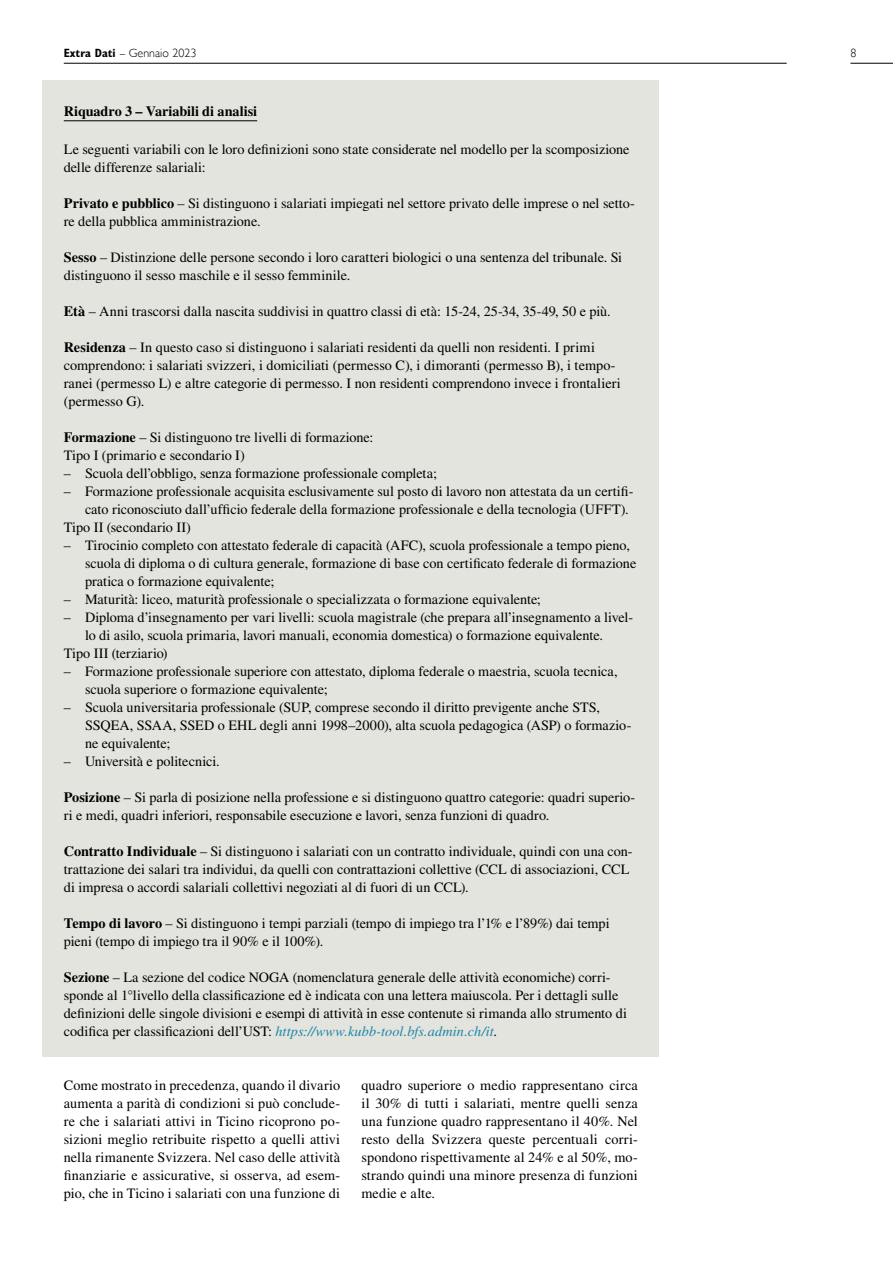
<style>
.page{position:relative;width:893px;height:1263px;background:#fff}
.page>*{position:absolute;margin:0;border:0;box-sizing:border-box;transform-origin:0 0}
.t1{font:14.25px/18px "Times LT Std";color:#000}
.t2{font:700 14.25px "Times LT Std";color:#000}
.t3{font:300 12px "Gill Sans";color:#000}
.s1{font-family:"Gill Sans MT Std";font-weight:700;font-stretch:condensed}
.s2{font-weight:700}
.s3{font-style:italic;color:#1a84aa}
</style>
<div class="page">
<hr style="left:64px;top:63px;width:723px;height:1px;background:#000">
<hr style="left:850px;top:63px;width:43px;height:1px;background:#000">
<div style="left:43px;top:81px;width:616px;height:976px;background:#e3e4dd"></div>
<hr style="left:64px;top:120px;width:193px;height:1px;background:#000">
<p class="t3" style="left:64px;top:46px;width:134px"><span class="s1">Extra Dati</span> – Gennaio 2023</p>
<p class="t3" style="left:850px;top:46px;width:7px">8</p>
<p class="t2" style="left:64px;top:103px;width:195px">Riquadro 3 – Variabili di analisi</p>
<p class="t1" style="left:64px;top:140px;width:567px">Le seguenti variabili con le loro definizioni sono state considerate nel modello per la scomposizione delle differenze salariali:</p>
<p class="t1" style="left:64px;top:194px;width:573px"><span class="s2">Privato e pubblico</span> – Si distinguono i salariati impiegati nel settore privato delle imprese o nel setto&shy;re della pubblica amministrazione.</p>
<p class="t1" style="left:64px;top:248px;width:560px"><span class="s2">Sesso</span> – Distinzione delle persone secondo i loro caratteri biologici o una sentenza del tribunale. Si distinguono il sesso maschile e il sesso femminile.</p>
<p class="t1" style="left:64px;top:302px;width:548px"><span class="s2">Età</span> – Anni trascorsi dalla nascita suddivisi in quattro classi di età: 15-24, 25-34, 35-49, 50 e più.</p>
<p class="t1" style="left:64px;top:338px;width:558px"><span class="s2">Residenza</span> – In questo caso si distinguono i salariati residenti da quelli non residenti. I primi comprendono: i salariati svizzeri, i domiciliati (permesso C), i dimoranti (permesso B), i tempo&shy;ranei (permesso L) e altre categorie di permesso. I non residenti comprendono invece i frontalieri (permesso G).</p>
<p class="t1" style="left:64px;top:428px;width:311px"><span class="s2">Formazione</span> – Si distinguono tre livelli di formazione:<br>Tipo I (primario e secondario I)</p>
<p class="t1" style="left:64px;top:464px;width:375px">– Scuola dell’obbligo, senza formazione professionale completa;</p>
<p class="t1" style="left:64px;top:482px;width:571px">– Formazione professionale acquisita esclusivamente sul posto di lavoro non attestata da un certifi-</p>
<p class="t1" style="left:85px;top:500px;width:545px">cato riconosciuto dall’ufficio federale della formazione professionale e della tecnologia (UFFT).</p>
<p class="t1" style="left:64px;top:518px;width:129px">Tipo II (secondario II)</p>
<p class="t1" style="left:85px;top:536px;width:553px;text-indent:-21px">– Tirocinio completo con attestato federale di capacità (AFC), scuola professionale a tempo pieno, scuola di diploma o di cultura generale, formazione di base con certificato federale di formazione pratica o formazione equivalente;</p>
<p class="t1" style="left:64px;top:590px;width:479px">– Maturità: liceo, maturità professionale o specializzata o formazione equivalente;</p>
<p class="t1" style="left:64px;top:608px;width:571px">– Diploma d’insegnamento per vari livelli: scuola magistrale (che prepara all’insegnamento a livel-</p>
<p class="t1" style="left:85px;top:626px;width:520px">lo di asilo, scuola primaria, lavori manuali, economia domestica) o formazione equivalente.</p>
<p class="t1" style="left:64px;top:644px;width:105px">Tipo III (terziario)</p>
<p class="t1" style="left:85px;top:662px;width:534px;text-indent:-21px">– Formazione professionale superiore con attestato, diploma federale o maestria, scuola tecnica, scuola superiore o formazione equivalente;</p>
<p class="t1" style="left:85px;top:698px;width:548px;text-indent:-21px">– Scuola universitaria professionale (SUP, comprese secondo il diritto previgente anche STS,<br>SSQEA, SSAA, SSED o EHL degli anni 1998–2000), alta scuola pedagogica (ASP) o formazio&shy;ne equivalente;</p>
<p class="t1" style="left:64px;top:752px;width:158px">– Università e politecnici.</p>
<p class="t1" style="left:64px;top:788px;width:573px"><span class="s2">Posizione</span> – Si parla di posizione nella professione e si distinguono quattro categorie: quadri superio&shy;ri e medi, quadri inferiori, responsabile esecuzione e lavori, senza funzioni di quadro.</p>
<p class="t1" style="left:64px;top:842px;width:570px"><span class="s2">Contratto Individuale</span> – Si distinguono i salariati con un contratto individuale, quindi con una con&shy;trattazione dei salari tra individui, da quelli con contrattazioni collettive (CCL di associazioni, CCL di impresa o accordi salariali collettivi negoziati al di fuori di un CCL).</p>
<p class="t1" style="left:64px;top:914px;width:547px"><span class="s2">Tempo di lavoro</span> – Si distinguono i tempi parziali (tempo di impiego tra l’1% e l’89%) dai tempi pieni (tempo di impiego tra il 90% e il 100%).</p>
<p class="t1" style="left:64px;top:968px;width:565px"><span class="s2">Sezione</span> – La sezione del codice NOGA (nomenclatura generale delle attività economiche) corri&shy;sponde al 1°livello della classificazione ed è indicata con una lettera maiuscola. Per i dettagli sulle definizioni delle singole divisioni e esempi di attività in esse contenute si rimanda allo strumento di codifica per classificazioni dell’UST: <span class="s3">https://www.kubb-tool.bfs.admin.ch/it</span>.</p>
<p class="t1" style="left:64px;top:1076px;width:278px;text-align:justify">Come mostrato in precedenza, quando il divario aumenta a parità di condizioni si può conclude&shy;re che i salariati attivi in Ticino ricoprono po&shy;sizioni meglio retribuite rispetto a quelli attivi nella rimanente Svizzera. Nel caso delle attività finanziarie e assicurative, si osserva, ad esem&shy;pio, che in Ticino i salariati con una funzione di</p>
<p class="t1" style="left:361px;top:1076px;width:278px;text-align:justify">quadro superiore o medio rappresentano circa il 30% di tutti i salariati, mentre quelli senza una funzione quadro rappresentano il 40%. Nel resto della Svizzera queste percentuali corri&shy;spondono rispettivamente al 24% e al 50%, mo&shy;strando quindi una minore presenza di funzioni medie e alte.</p>
</div>
